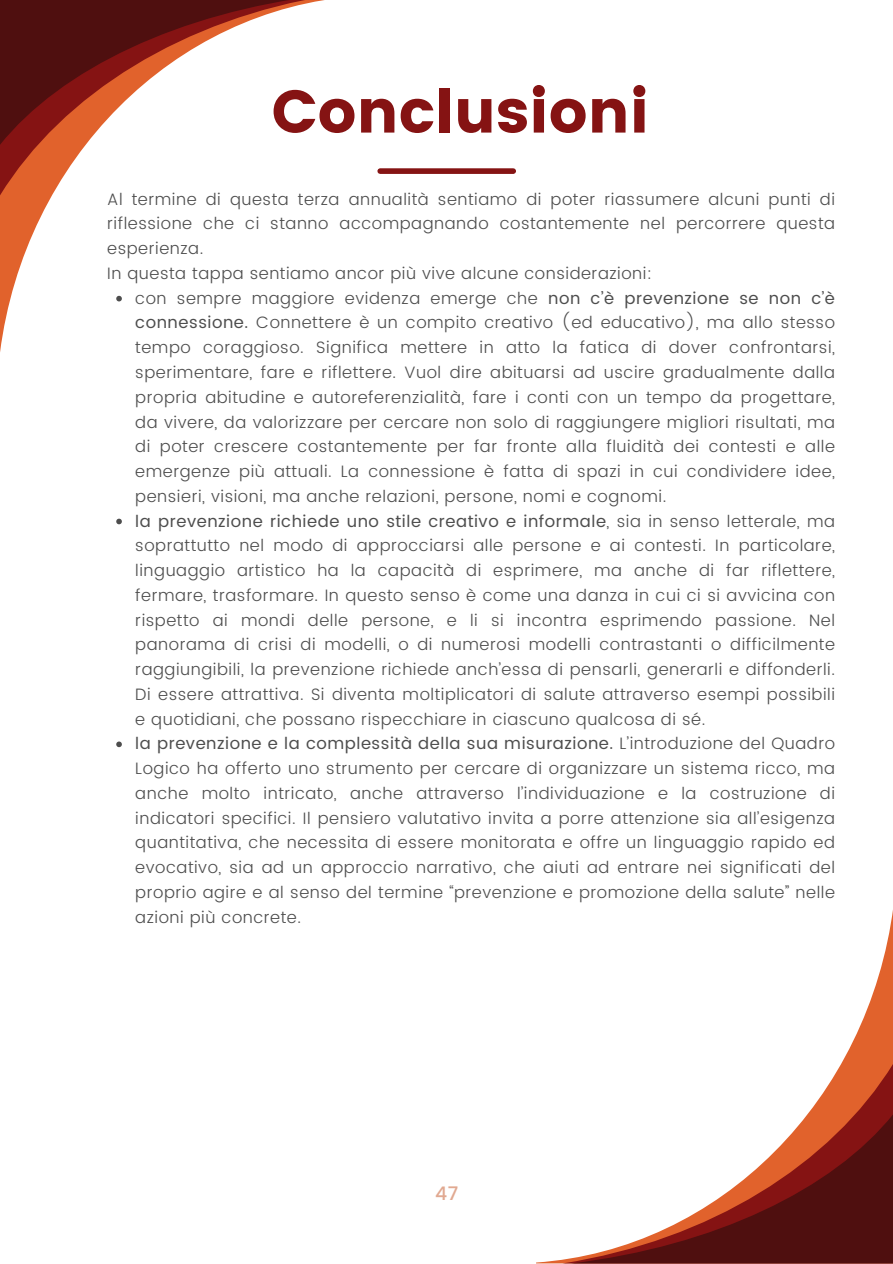
<style>
.page{position:relative;width:893px;height:1264px;background:#fff}
.page>*{position:absolute;margin:0;border:0;box-sizing:border-box;transform-origin:0 0}
.t1{font:60px "Poppins";color:#851313}
.t2{font:500 18.75px "Poppins";color:#e1a991}
.t3{font:300 16.5px/24.8px "Poppins";letter-spacing:.035em;color:#4d4d4d}
.s1{font-weight:400}
</style>
<div class="page">
<svg style="left:0;top:195px;width:121px;height:157px"></svg>
<svg style="left:0;top:0;width:325px;height:195px"></svg>
<svg style="left:0;top:0;width:322px;height:145px"></svg>
<svg style="left:116px;top:296px;width:6px;height:5px"></svg>
<svg style="left:116px;top:518px;width:6px;height:6px"></svg>
<svg style="left:116px;top:741px;width:6px;height:6px"></svg>
<svg style="left:536px;top:917px;width:356px;height:346px"></svg>
<svg style="left:562px;top:1063px;width:330px;height:200px"></svg>
<svg style="left:571px;top:1113px;width:321px;height:150px"></svg>
<div style="left:380px;top:168px;width:133px;height:6px;background:#851313"></div>
<h1 class="t1" style="left:271px;top:77px;width:379px">Conclusioni</h1>
<p class="t3" style="left:107px;top:186px;width:729px">Al termine di questa terza annualità sentiamo di poter riassumere alcuni punti di riflessione che ci stanno accompagnando costantemente nel percorrere questa esperienza.<br>In questa tappa sentiamo ancor più vive alcune considerazioni:</p>
<p class="t3" style="left:135px;top:285px;width:701px">con sempre maggiore evidenza emerge che <span class="s1">non c’è prevenzione se non c’è connessione.</span> Connettere è un compito creativo (ed educativo), ma allo stesso tempo coraggioso. Significa mettere in atto la fatica di dover confrontarsi, sperimentare, fare e riflettere. Vuol dire abituarsi ad uscire gradualmente dalla propria abitudine e autoreferenzialità, fare i conti con un tempo da progettare, da vivere, da valorizzare per cercare non solo di raggiungere migliori risultati, ma di poter crescere costantemente per far fronte alla fluidità dei contesti e alle emergenze più attuali. La connessione è fatta di spazi in cui condividere idee, pensieri, visioni, ma anche relazioni, persone, nomi e cognomi.<br><span class="s1">la prevenzione richiede uno stile creativo e informale</span>, sia in senso letterale, ma soprattutto nel modo di approcciarsi alle persone e ai contesti. In particolare, linguaggio artistico ha la capacità di esprimere, ma anche di far riflettere, fermare, trasformare. In questo senso è come una danza in cui ci si avvicina con rispetto ai mondi delle persone, e li si incontra esprimendo passione. Nel panorama di crisi di modelli, o di numerosi modelli contrastanti o difficilmente raggiungibili, la prevenzione richiede anch’essa di pensarli, generarli e diffonderli.<br>Di essere attrattiva. Si diventa moltiplicatori di salute attraverso esempi possibili e quotidiani, che possano rispecchiare in ciascuno qualcosa di sé.<br><span class="s1">la prevenzione e la complessità della sua misurazione.</span> L’introduzione del Quadro Logico ha offerto uno strumento per cercare di organizzare un sistema ricco, ma anche molto intricato, anche attraverso l’individuazione e la costruzione di indicatori specifici. Il pensiero valutativo invita a porre attenzione sia all’esigenza quantitativa, che necessita di essere monitorata e offre un linguaggio rapido ed evocativo, sia ad un approccio narrativo, che aiuti ad entrare nei significati del proprio agire e al senso del termine “prevenzione e promozione della salute” nelle azioni più concrete.</p>
<p class="t2" style="left:435px;top:1182px;width:25px">47</p>
</div>
